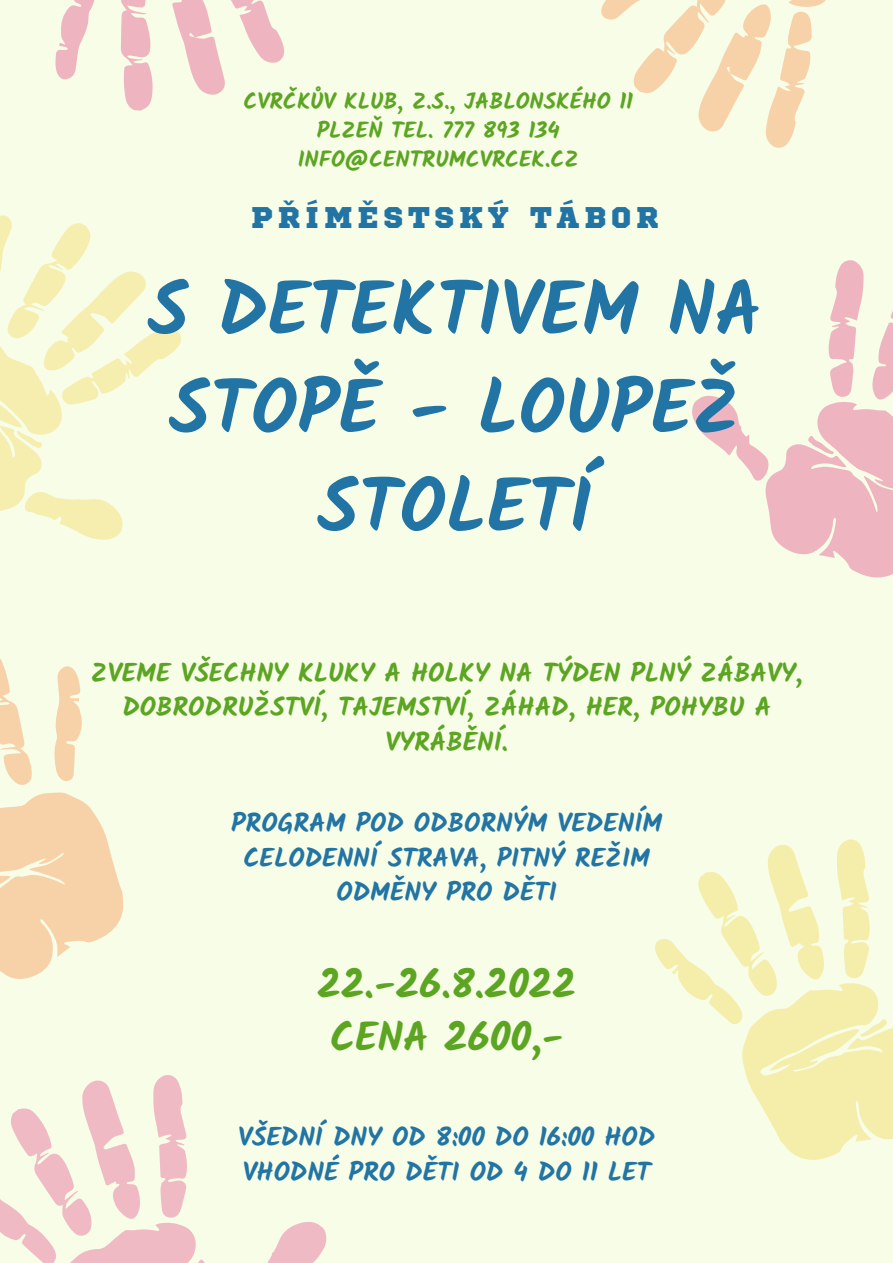
<style>
.page{position:relative;width:893px;height:1263px;background:#f7fde6}
.page>*{position:absolute;margin:0;border:0;box-sizing:border-box;transform-origin:0 0}
.t1{font:700 75px/98.5px "Kalam";color:#2274a5;text-align:center}
.t2{font:700 40.5px "Kalam";color:#5ca522}
.t3{font:29.78px "Sports World";letter-spacing:.16em;color:#2274a5}
.t4{font:700 26.25px "Kalam";color:#2274a5}
.t5{font:700 26.25px "Kalam";color:#5ca522}
.t6{font:700 22.5px "Kalam";color:#5ca522}
</style>
<div class="page">
<svg style="left:0;top:215px;width:181px;height:325px"></svg>
<svg style="left:0;top:1075px;width:327px;height:188px"></svg>
<svg style="left:655px;top:839px;width:238px;height:321px"></svg>
<svg style="left:692px;top:260px;width:201px;height:318px"></svg>
<svg style="left:55px;top:0;width:229px;height:111px"></svg>
<svg style="left:0;top:658px;width:124px;height:321px"></svg>
<svg style="left:601px;top:0;width:225px;height:148px"></svg>
<p class="t6" style="left:243px;top:88px;width:391px">CVRČKŮV KLUB, Z.S., JABLONSKÉHO 11</p>
<p class="t6" style="left:317px;top:117px;width:244px">PLZEŇ TEL. 777 893 134</p>
<p class="t6" style="left:298px;top:146px;width:283px">INFO@CENTRUMCVRCEK.CZ</p>
<p class="t3" style="left:251px;top:205px;width:409px">PŘÍMĚSTSKÝ TÁBOR</p>
<p class="t1" style="left:147px;top:260px;width:616px">S DETEKTIVEM NA<br>STOPĚ - LOUPEŽ<br>STOLETÍ</p>
<p class="t5" style="left:91px;top:657px;width:713px">ZVEME VŠECHNY KLUKY A HOLKY NA TÝDEN PLNÝ ZÁBAVY,</p>
<p class="t5" style="left:122px;top:692px;width:650px">DOBRODRUŽSTVÍ, TAJEMSTVÍ, ZÁHAD, HER, POHYBU A</p>
<p class="t5" style="left:385px;top:726px;width:124px">VYRÁBĚNÍ.</p>
<p class="t4" style="left:231px;top:808px;width:432px">PROGRAM POD ODBORNÝM VEDENÍM</p>
<p class="t4" style="left:243px;top:842px;width:408px">CELODENNÍ STRAVA, PITNÝ REŽIM</p>
<p class="t4" style="left:336px;top:877px;width:222px">ODMĚNY PRO DĚTI</p>
<p class="t2" style="left:317px;top:960px;width:260px">22.-26.8.2022</p>
<p class="t2" style="left:330px;top:1013px;width:235px">CENA 2600,-</p>
<p class="t4" style="left:238px;top:1122px;width:418px">VŠEDNÍ DNY OD 8:00 DO 16:00 HOD</p>
<p class="t4" style="left:243px;top:1156px;width:410px">VHODNÉ PRO DĚTI OD 4 DO 11 LET</p>
</div>
